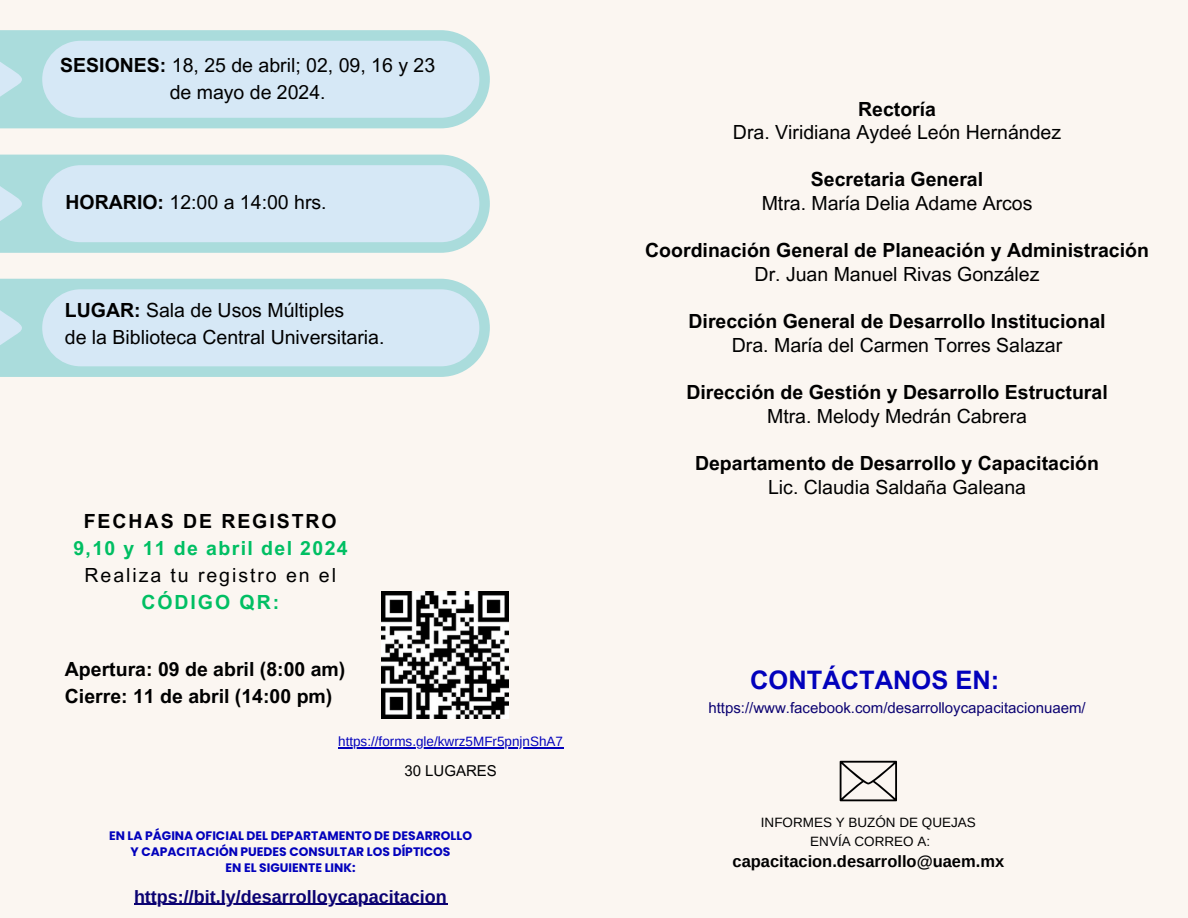
<style>
.page{position:relative;width:1188px;height:918px;background:#fbf6f1}
.page>*{position:absolute;margin:0;border:0;box-sizing:border-box;transform-origin:0 0}
.t1{font:700 25.5px "Arial MT Pro";color:#0201bc}
.t2{font:700 19.5px/23.7px "Arial MT Pro";color:#000;text-align:center}
.t3{font:19.5px/27px "Arial MT Pro";color:#000;text-align:center}
.t4{font:700 19.5px "Arial MT Pro";letter-spacing:.07em;color:#00bf63}
.t5{font:19.5px "Arial MT Pro";letter-spacing:.1em;color:#000}
.t6{font:700 19.5px "Arial MT Pro";letter-spacing:.1em;color:#000}
.t7{font:700 19.5px "Arial MT Pro";letter-spacing:.1em;color:#00bf63}
.t8{font:700 18px "Arimo";color:#0b0272}
.t9{font:700 16.5px "Arimo";color:#000}
.t10{font:15px "Arial MT Pro";color:#0b0272}
.t11{font:15px "Arial MT Pro";color:#000}
.t12{font:13.5px "Arimo";color:#0201bc}
.t13{font:13.5px/18.8px "Arimo";color:#000;text-align:center}
.t14{font:700 12.3px/16.5px "Poppins";color:#0201bc;text-align:center}
.s1{font-weight:700}
.s2{font-weight:400}
</style>
<div class="page">
<svg style="left:0;top:30px;width:490px;height:98px;background:#b0dedd"></svg>
<div style="left:42px;top:41px;width:437px;height:77px;background:#d6e8f6;border-radius:39px"></div>
<svg style="left:0;top:44px;width:22px;height:71px;background:#b6dfe3"></svg>
<svg style="left:0;top:155px;width:490px;height:97px;background:#b0dddd"></svg>
<div style="left:42px;top:165px;width:437px;height:77px;background:#d6e8f6;border-radius:39px"></div>
<svg style="left:0;top:168px;width:22px;height:71px;background:#b6dfe3"></svg>
<svg style="left:0;top:279px;width:490px;height:98px;background:#b0dedd"></svg>
<div style="left:42px;top:289px;width:437px;height:77px;background:#d6e8f6;border-radius:39px"></div>
<svg style="left:0;top:293px;width:22px;height:70px;background:#b6dfe3"></svg>
<img style="left:382px;top:592px;width:127px;height:127px">
<hr style="left:338px;top:747px;width:225px;height:2px;background:#0201bc">
<svg style="left:840px;top:761px;width:57px;height:40px"></svg>
<hr style="left:134px;top:904px;width:313px;height:1px;background:#0b0272">
<p class="t3" style="left:60px;top:55px;width:376px"><span class="s1">SESIONES:</span> 18, 25 de abril; 02, 09, 16 y 23 de mayo de 2024.</p>
<h3 class="t3" style="left:66px;top:191px;width:263px"><span class="s1">HORARIO:</span> 12:00 a 14:00 hrs.</h3>
<p class="t3" style="left:65px;top:299px;width:321px;text-align:left"><span class="s1">LUGAR:</span> Sala de Usos Múltiples<br>de la Biblioteca Central Universitaria.</p>
<p class="t6" style="left:84px;top:514px;width:255px">FECHAS DE REGISTRO</p>
<p class="t4" style="left:73px;top:541px;width:276px">9,10 y 11 de abril del 2024</p>
<p class="t5" style="left:85px;top:568px;width:253px">Realiza tu registro en el</p>
<p class="t7" style="left:141px;top:595px;width:139px">CÓDIGO QR:</p>
<h3 class="t2" style="left:65px;top:658px;width:282px;line-height:27px;text-align:left">Apertura: 09 de abril (8:00 am)<br>Cierre: 11 de abril (14:00 pm)</h3>
<h3 class="t12" style="left:338px;top:734px;width:226px">https://forms.gle/kwrz5MFr5pnjnShA7</h3>
<h3 class="t11" style="left:404px;top:765px;width:94px">30 LUGARES</h3>
<h3 class="t14" style="left:109px;top:827px;width:364px">EN LA PÁGINA OFICIAL DEL DEPARTAMENTO DE DESARROLLO<br>Y CAPACITACIÓN PUEDES CONSULTAR LOS DÍPTICOS</h3>
<h3 class="t14" style="left:226px;top:860px;width:131px">EN EL SIGUIENTE LINK:</h3>
<h1 class="t8" style="left:134px;top:886px;width:314px">https://bit.ly/desarrolloycapacitacion</h1>
<h3 class="t3" style="left:733px;top:99px;width:330px;line-height:23.7px"><span class="s1">Rectoría<br></span>Dra. Viridiana Aydeé León Hernández</h3>
<p class="t3" style="left:762px;top:170px;width:272px;line-height:23.7px"><span class="s1">Secretaria General<br></span>Mtra. María Delia Adame Arcos</p>
<h2 class="t2" style="left:645px;top:241px;width:505px">Coordinación General de Planeación y Administración<br><span class="s2">Dr. Juan Manuel Rivas González</span></h2>
<p class="t2" style="left:689px;top:312px;width:419px">Dirección General de Desarrollo Institucional<br><span class="s2">Dra. María del Carmen Torres Salazar</span></p>
<h4 class="t2" style="left:686px;top:383px;width:423px">Dirección de Gestión y Desarrollo Estructural<br><span class="s2">Mtra. Melody Medrán Cabrera</span></h4>
<h6 class="t2" style="left:695px;top:454px;width:406px">Departamento de Desarrollo y Capacitación<br><span class="s2">Lic. Claudia Saldaña Galeana</span></h6>
<h2 class="t1" style="left:750px;top:670px;width:251px">CONTÁCTANOS EN:</h2>
<h3 class="t10" style="left:708px;top:703px;width:379px">https://www.facebook.com/desarrolloycapacitacionuaem/</h3>
<h3 class="t13" style="left:761px;top:813px;width:216px">INFORMES Y BUZÓN DE QUEJAS<br>ENVÍA CORREO A:</h3>
<h3 class="t9" style="left:733px;top:852px;width:273px">capacitacion.desarrollo@uaem.mx</h3>
</div>
